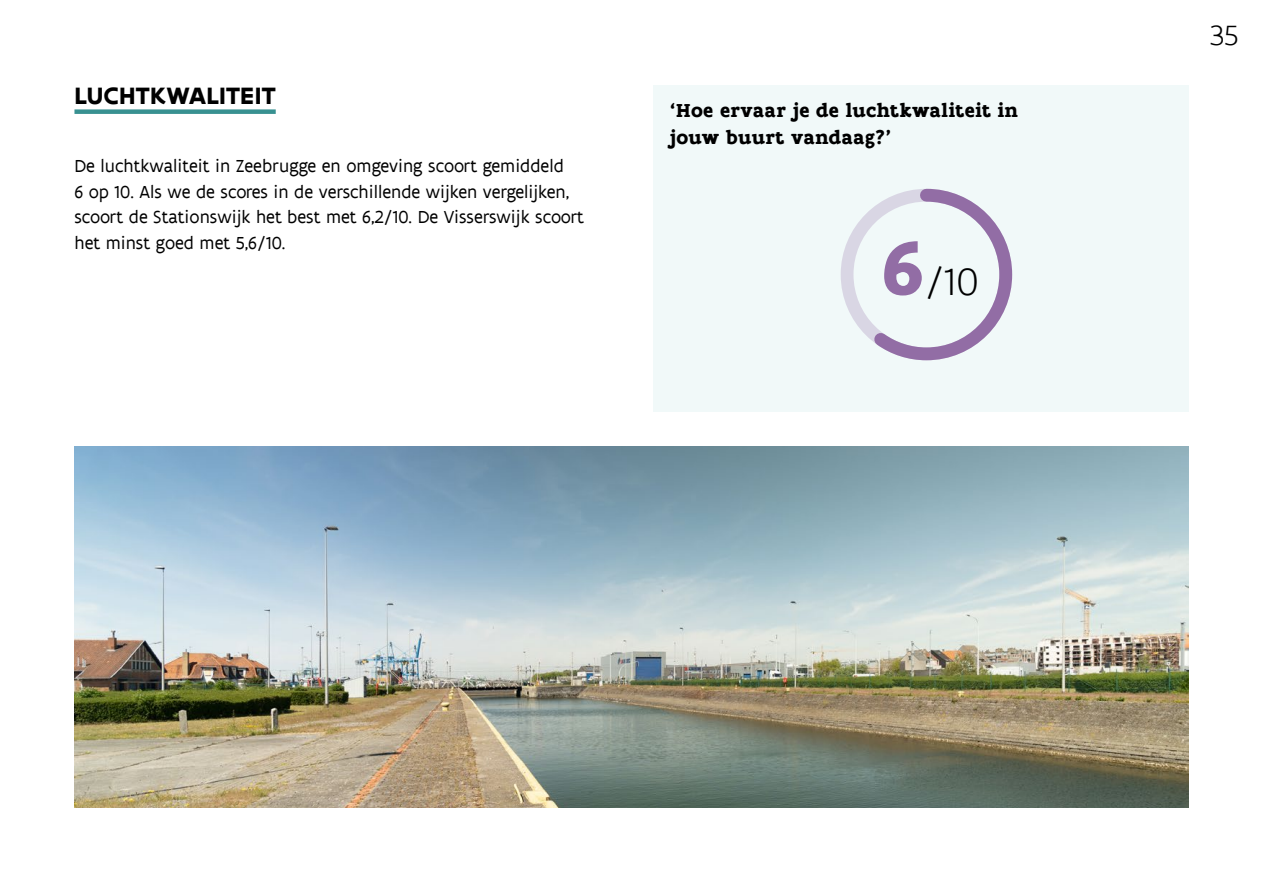
<style>
.page{position:relative;width:1263px;height:893px;background:#fff}
.page>*{position:absolute;margin:0;border:0;box-sizing:border-box;transform-origin:0 0}
.t1{font:300 40.95px "Flanders Art Sans";color:#000}
.t2{font:300 30px "Flanders Art Sans";color:#000}
.t3{font:700 25.5px "Flanders Art Sans";letter-spacing:.005em;color:#000}
.t4{font:700 20.25px/27px "Flanders Art Serif";letter-spacing:.02em;color:#000}
.t5{font:18.75px/25.5px "Flanders Art Sans";color:#000}
.s1{font-weight:700;font-size:81.9px;color:#926da5}
</style>
<div class="page">
<div style="left:653px;top:85px;width:535px;height:327px;background:#f1f9f9"></div>
<div style="left:74px;top:109px;width:202px;height:5px;background:#389191"></div>
<img style="left:74px;top:446px;width:1114px;height:362px">
<div style="left:841px;top:189px;width:171px;height:171px;border:13px solid #926da5;border-radius:50%"></div>
<svg style="left:863px;top:188px;width:150px;height:173px"></svg>
<h3 class="t3" style="left:74px;top:80px;width:203px">LUCHTKWALITEIT</h3>
<p class="t5" style="left:74px;top:154px;width:511px">De luchtkwaliteit in Zeebrugge en omgeving scoort gemiddeld<br>6 op 10. Als we de scores in de verschillende wijken vergelijken, scoort de Stationswijk het best met 6,2/10. De Visserswijk scoort het minst goed met 5,6/10.</p>
<p class="t4" style="left:670px;top:97px;width:350px">‘Hoe ervaar je de luchtkwaliteit in jouw buurt vandaag?’</p>
<h1 class="t1" style="left:880px;top:257px;width:100px"><span class="s1">6</span>/10</h1>
<h2 class="t2" style="left:1210px;top:17px;width:30px">35</h2>
</div>
